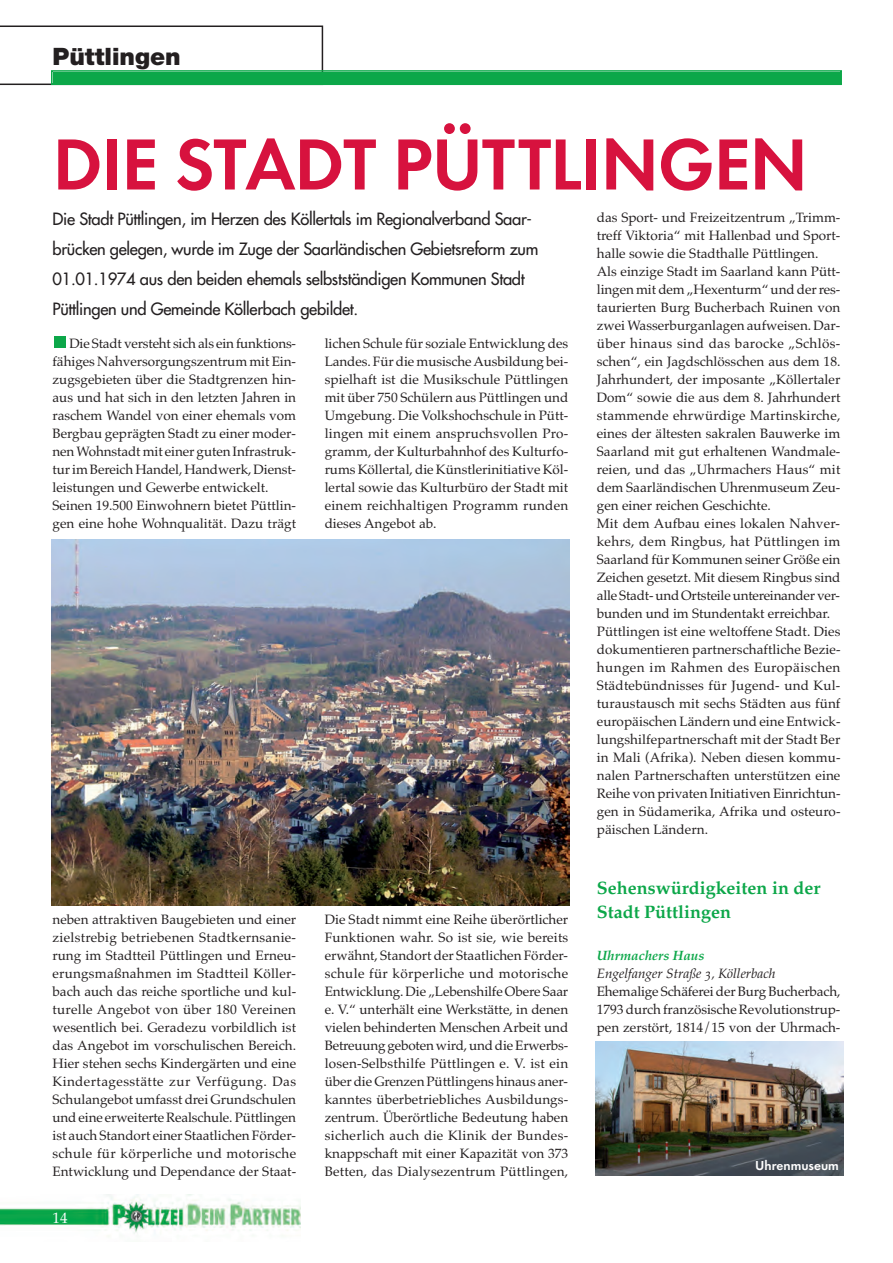
<style>
.page{position:relative;width:893px;height:1263px;background:#fff}
.page>*{position:absolute;margin:0;border:0;box-sizing:border-box;transform-origin:0 0}
.t1{font:75px "Futura Dem";letter-spacing:-.015em;color:#d7123e}
.t2{font:900 24px "Helvetica Neue";color:#231f20}
.t3{font:18px/24px "Palatino Bold Os F";color:#0ca749}
.t4{font:16.5px/30px "Futura";letter-spacing:-.02em;color:#231f20}
.t5{font:15px "Palatino";color:#fff}
.t6{font:13.5px/18px "Palatino";color:#231f20;text-align:justify}
.t7{font:13.5px "Palatino Italic Os F";color:#231f20}
.t8{font:13.5px "Palatino Bold Italic Os F";color:#0ca749}
.t9{font:13.5px "Futura Dem";color:#fff}
</style>
<div class="page">
<svg style="left:0;top:26px;width:323px;height:59px"></svg>
<div style="left:53px;top:72px;width:787px;height:12px;background:#0ca749"></div>
<div style="left:51px;top:70px;width:791px;height:15px;border:2px solid #0ca749"></div>
<img style="left:0;top:1195px;width:300px;height:42px">
<div style="left:54px;top:337px;width:11px;height:11px;background:#0ca749"></div>
<img style="left:51px;top:539px;width:519px;height:367px">
<img style="left:595px;top:1041px;width:249px;height:135px">
<h2 class="t2" style="left:53px;top:48px;width:130px">Püttlingen</h2>
<h1 class="t1" style="left:53px;top:131px;width:757px">DIE STADT PÜTTLINGEN</h1>
<p class="t4" style="left:53px;top:205px;width:487px">Die Stadt Püttlingen, im Herzen des Köllertals im Regionalverband Saar&shy;brücken gelegen, wurde im Zuge der Saarländischen Gebietsreform zum 01.01.1974 aus den beiden ehemals selbstständigen Kommunen Stadt Püttlingen und Gemeinde Köllerbach gebildet.</p>
<p class="t6" style="left:53px;top:336px;width:245px;text-align:left;text-indent:17px">Die Stadt versteht sich als ein funktions&shy;fähiges Nahversorgungszentrum mit Ein&shy;zugsgebieten über die Stadtgrenzen hin&shy;aus und hat sich in den letzten Jahren in raschem Wandel von einer ehemals vom Bergbau geprägten Stadt zu einer moder&shy;nen Wohnstadt mit einer guten Infrastruk&shy;tur im Bereich Handel, Handwerk, Dienst&shy;leistungen und Gewerbe entwickelt.<br>Seinen 19.500 Einwohnern bietet Püttlin&shy;gen eine hohe Wohnqualität. Dazu trägt</p>
<p class="t6" style="left:325px;top:336px;width:245px">lichen Schule für soziale Entwicklung des Landes. Für die musische Ausbildung bei&shy;spielhaft ist die Musikschule Püttlingen mit über 750 Schülern aus Püttlingen und Umgebung. Die Volkshochschule in Pütt&shy;lingen mit einem anspruchsvollen Pro&shy;gramm, der Kulturbahnhof des Kulturfo&shy;rums Köllertal, die Künstlerinitiative Köl&shy;lertal sowie das Kulturbüro der Stadt mit einem reichhaltigen Programm runden dieses Angebot ab.</p>
<p class="t6" style="left:53px;top:912px;width:245px">neben attraktiven Baugebieten und einer zielstrebig betriebenen Stadtkernsanie&shy;rung im Stadtteil Püttlingen und Erneu&shy;erungsmaßnahmen im Stadtteil Köller&shy;bach auch das reiche sportliche und kul&shy;turelle Angebot von über 180 Vereinen wesentlich bei. Geradezu vorbildlich ist das Angebot im vorschulischen Bereich.<br>Hier stehen sechs Kindergärten und eine Kindertagesstätte zur Verfügung. Das Schulangebot umfasst drei Grundschulen und eine erweiterte Realschule. Püttlingen ist auch Standort einer Staatlichen Förder&shy;schule für körperliche und motorische Entwicklung und Dependance der Staat-</p>
<p class="t5" style="left:53px;top:1212px;width:16px">14</p>
<p class="t6" style="left:325px;top:912px;width:245px">Die Stadt nimmt eine Reihe überörtlicher Funktionen wahr. So ist sie, wie bereits erwähnt, Standort der Staatlichen Förder&shy;schule für körperliche und motorische Entwicklung. Die „Lebenshilfe Obere Saar e. V.“ unterhält eine Werkstätte, in denen vielen behinderten Menschen Arbeit und Betreuung geboten wird, und die Erwerbs&shy;losen-Selbsthilfe Püttlingen e. V. ist ein über die Grenzen Püttlingens hinaus aner&shy;kanntes überbetriebliches Ausbildungs&shy;zentrum. Überörtliche Bedeutung haben sicherlich auch die Klinik der Bundes&shy;knappschaft mit einer Kapazität von 373<br>Betten, das Dialysezentrum Püttlingen,</p>
<p class="t6" style="left:597px;top:210px;width:245px;text-align:left">das Sport- und Freizeitzentrum „Trimm&shy;treff Viktoria“ mit Hallenbad und Sport&shy;halle sowie die Stadthalle Püttlingen.<br>Als einzige Stadt im Saarland kann Pütt&shy;lingen mit dem „Hexenturm“ und der res&shy;taurierten Burg Bucherbach Ruinen von zwei Wasserburganlagen aufweisen. Dar&shy;über hinaus sind das barocke „Schlös&shy;schen“, ein Jagdschlösschen aus dem 18.<br>Jahrhundert, der imposante „Köllertaler Dom“ sowie die aus dem 8. Jahrhundert stammende ehrwürdige Martinskirche, eines der ältesten sakralen Bauwerke im Saarland mit gut erhaltenen Wandmale&shy;reien, und das „Uhrmachers Haus“ mit dem Saarländischen Uhrenmuseum Zeu&shy;gen einer reichen Geschichte.<br>Mit dem Aufbau eines lokalen Nahver&shy;kehrs, dem Ringbus, hat Püttlingen im Saarland für Kommunen seiner Größe ein Zeichen gesetzt. Mit diesem Ringbus sind alle Stadt- und Ortsteile untereinander ver&shy;bunden und im Stundentakt erreichbar.<br>Püttlingen ist eine weltoffene Stadt. Dies dokumentieren partnerschaftliche Bezie&shy;hungen im Rahmen des Europäischen Städtebündnisses für Jugend- und Kul&shy;turaustausch mit sechs Städten aus fünf europäischen Ländern und eine Entwick&shy;lungshilfepartnerschaft mit der Stadt Ber in Mali (Afrika). Neben diesen kommu&shy;nalen Partnerschaften unterstützen eine Reihe von privaten Initiativen Einrichtun&shy;gen in Südamerika, Afrika und osteuro&shy;päischen Ländern.</p>
<h3 class="t3" style="left:597px;top:878px;width:225px">Sehenswürdigkeiten in der<br>Stadt Püttlingen</h3>
<p class="t8" style="left:597px;top:950px;width:109px">Uhrmachers Haus</p>
<p class="t7" style="left:597px;top:968px;width:180px">Engelfanger Straße 3, Köllerbach</p>
<p class="t6" style="left:597px;top:984px;width:245px">Ehemalige Schäferei der Burg Bucherbach, 1793 durch französische Revolutionstrup&shy;pen zerstört, 1814/15 von der Uhrmach-</p>
<p class="t9" style="left:755px;top:1159px;width:85px">Uhrenmuseum</p>
</div>
